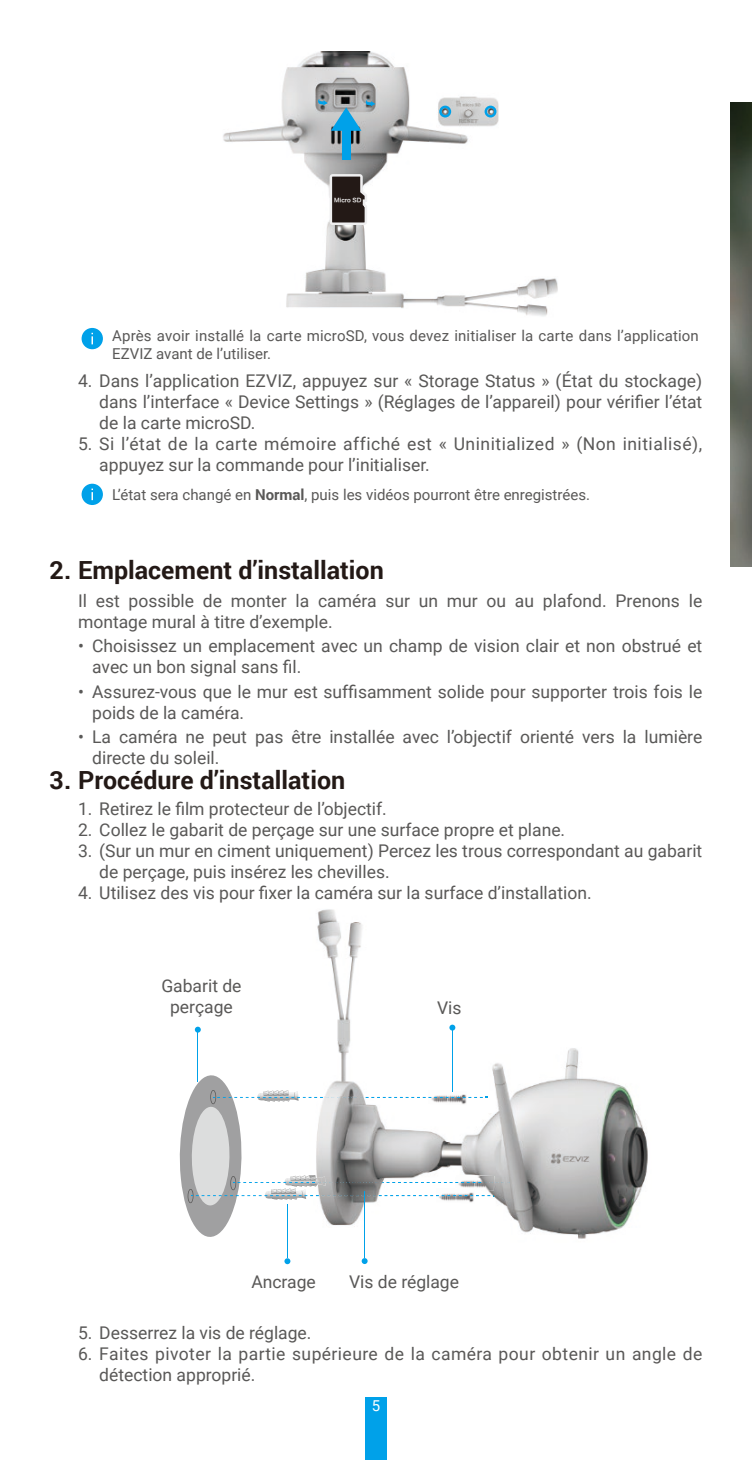
<style>
.page{position:relative;width:752px;height:1460px;background:#fff}
.page>*{position:absolute;margin:0;border:0;box-sizing:border-box;transform-origin:0 0}
.t1{font:700 25px "Roboto";color:#231916}
.t2{font:17.5px/21px "Roboto";color:#595857}
.t3{font:17.5px/21px "Roboto";letter-spacing:.03em;color:#595857}
.t4{font:17.5px/21px "Roboto";letter-spacing:.025em;color:#595857}
.t5{font:15px/18px "Roboto";color:#595857}
.t6{font:15px "Roboto";color:#fff}
.t7{font:5.5px "FZLTCHJW GB1 0";color:#fff}
.s1{font-weight:700}
</style>
<div class="page">
<div style="left:365px;top:1398px;width:21px;height:62px;background:#00a1e9"></div>
<img style="left:402px;top:278px;width:155px;height:38px">
<img style="left:223px;top:52px;width:206px;height:256px">
<img style="left:429px;top:96px;width:69px;height:48px">
<img style="left:401px;top:276px;width:97px;height:32px">
<svg style="left:329px;top:174px;width:38px;height:51px"></svg>
<div style="left:341px;top:130px;width:9px;height:29px;background:#00a1e9"></div>
<svg style="left:318px;top:99px;width:57px;height:32px;background:#88adbd"></svg>
<svg style="left:439px;top:106px;width:12px;height:11px"></svg>
<svg style="left:484px;top:106px;width:12px;height:11px"></svg>
<div style="left:81px;top:328px;width:22px;height:21px;background:#00a1e9;border-radius:50%"></div>
<svg style="left:91px;top:333px;width:2px;height:11px"></svg>
<div style="left:81px;top:484px;width:22px;height:21px;background:#00a1e9;border-radius:50%"></div>
<svg style="left:91px;top:489px;width:2px;height:11px"></svg>
<img style="left:317px;top:909px;width:45px;height:132px">
<img style="left:493px;top:1048px;width:155px;height:191px">
<img style="left:337px;top:1041px;width:13px;height:25px">
<svg style="left:179px;top:1066px;width:335px;height:173px"></svg>
<img style="left:312px;top:1182px;width:197px;height:1px">
<hr style="left:452px;top:1027px;width:1px;height:64px;background:#00a1e9">
<svg style="left:449px;top:1025px;width:6px;height:5px"></svg>
<hr style="left:197px;top:1028px;width:1px;height:53px;background:#00a1e9">
<svg style="left:195px;top:1027px;width:6px;height:6px"></svg>
<hr style="left:287px;top:1204px;width:1px;height:54px;background:#00a1e9">
<svg style="left:284px;top:1258px;width:6px;height:6px"></svg>
<svg style="left:361px;top:1258px;width:6px;height:6px"></svg>
<hr style="left:364px;top:1192px;width:1px;height:66px;background:#00a1e9">
<img style="left:730px;top:103px;width:21px;height:464px">
<p class="t7" style="left:334px;top:197px;width:29px">Micro SD</p>
<p class="t5" style="left:112px;top:326px;width:587px">Après avoir installé la carte microSD, vous devez initialiser la carte dans l’application<br>EZVIZ avant de l’utiliser.</p>
<p class="t2" style="left:99px;top:369px;width:604px;text-align:justify;text-indent:-21px">4. Dans l’application EZVIZ, appuyez sur « Storage Status » (État du stockage) dans l’interface « Device Settings » (Réglages de l’appareil) pour vérifier l’état de la carte microSD.</p>
<p class="t3" style="left:99px;top:432px;width:604px;text-indent:-21px">5. Si l’état de la carte mémoire affiché est « Uninitialized » (Non initialisé), appuyez sur la commande pour l’initialiser.</p>
<p class="t5" style="left:112px;top:485px;width:479px">L’état sera changé en <span class="s1">Normal</span>, puis les vidéos pourront être enregistrées.</p>
<h1 class="t1" style="left:50px;top:552px;width:335px">2. Emplacement d’installation</h1>
<p class="t2" style="left:78px;top:589px;width:625px">Il est possible de monter la caméra sur un mur ou au plafond. Prenons le montage mural à titre d’exemple.</p>
<p class="t2" style="left:92px;top:635px;width:611px;text-indent:-14px">• Choisissez un emplacement avec un champ de vision clair et non obstrué et avec un bon signal sans fil.</p>
<p class="t2" style="left:92px;top:680px;width:611px;text-indent:-14px">• Assurez-vous que le mur est suffisamment solide pour supporter trois fois le poids de la caméra.</p>
<p class="t2" style="left:92px;top:726px;width:611px;text-indent:-14px">• La caméra ne peut pas être installée avec l’objectif orienté vers la lumière directe du soleil.</p>
<h1 class="t1" style="left:50px;top:763px;width:297px">3. Procédure d’installation</h1>
<p class="t2" style="left:78px;top:797px;width:310px">1. Retirez le film protecteur de l’objectif.</p>
<p class="t2" style="left:78px;top:818px;width:488px">2. Collez le gabarit de perçage sur une surface propre et plane.</p>
<p class="t2" style="left:99px;top:839px;width:604px;text-indent:-21px">3. (Sur un mur en ciment uniquement) Percez les trous correspondant au gabarit de perçage, puis insérez les chevilles.</p>
<p class="t2" style="left:78px;top:881px;width:515px">4. Utilisez des vis pour fixer la caméra sur la surface d’installation.</p>
<p class="t2" style="left:161px;top:975px;width:82px;text-align:center">Gabarit de perçage</p>
<p class="t2" style="left:437px;top:996px;width:26px">Vis</p>
<p class="t2" style="left:251px;top:1270px;width:66px">Ancrage</p>
<p class="t2" style="left:349px;top:1270px;width:111px">Vis de réglage</p>
<p class="t2" style="left:78px;top:1322px;width:235px">5. Desserrez la vis de réglage.</p>
<p class="t4" style="left:99px;top:1343px;width:604px;text-indent:-21px">6. Faites pivoter la partie supérieure de la caméra pour obtenir un angle de détection approprié.</p>
<p class="t6" style="left:371px;top:1395px;width:10px">5</p>
</div>
